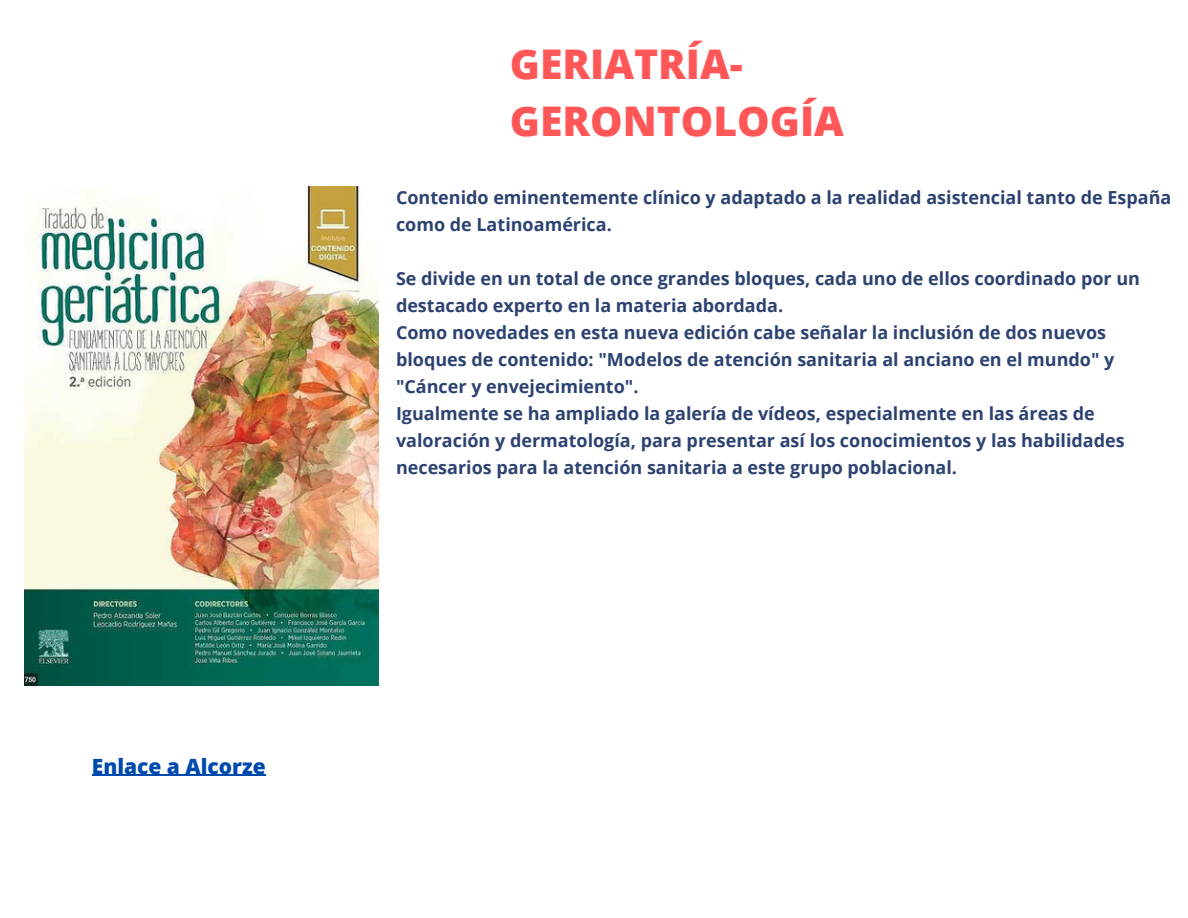
<style>
.page{position:relative;width:1188px;height:918px;background:#fff}
.page>*{position:absolute;margin:0;border:0;box-sizing:border-box;transform-origin:0 0}
.t1{font:800 40.95px/57px "Open Sans";color:#ff5757}
.t2{font:800 21px "Open Sans";color:#004aad}
.t3{font:700 18px/27px "Open Sans";color:#2d4271}
</style>
<div class="page">
<img style="left:25px;top:187px;width:353px;height:498px">
<hr style="left:92px;top:775px;width:174px;height:1px;background:#004aad">
<p class="t2" style="left:92px;top:751px;width:175px">Enlace a Alcorze</p>
<h1 class="t1" style="left:510px;top:34px;width:336px">GERIATRÍA-<br>GERONTOLOGÍA</h1>
<p class="t3" style="left:396px;top:184px;width:777px">Contenido eminentemente clínico y adaptado a la realidad asistencial tanto de España como de Latinoamérica.</p>
<p class="t3" style="left:396px;top:265px;width:746px">Se divide en un total de once grandes bloques, cada uno de ellos coordinado por un destacado experto en la materia abordada.<br>Como novedades en esta nueva edición cabe señalar la inclusión de dos nuevos bloques de contenido: "Modelos de atención sanitaria al anciano en el mundo" y "Cáncer y envejecimiento".<br>Igualmente se ha ampliado la galería de vídeos, especialmente en las áreas de valoración y dermatología, para presentar así los conocimientos y las habilidades necesarios para la atención sanitaria a este grupo poblacional.</p>
</div>
